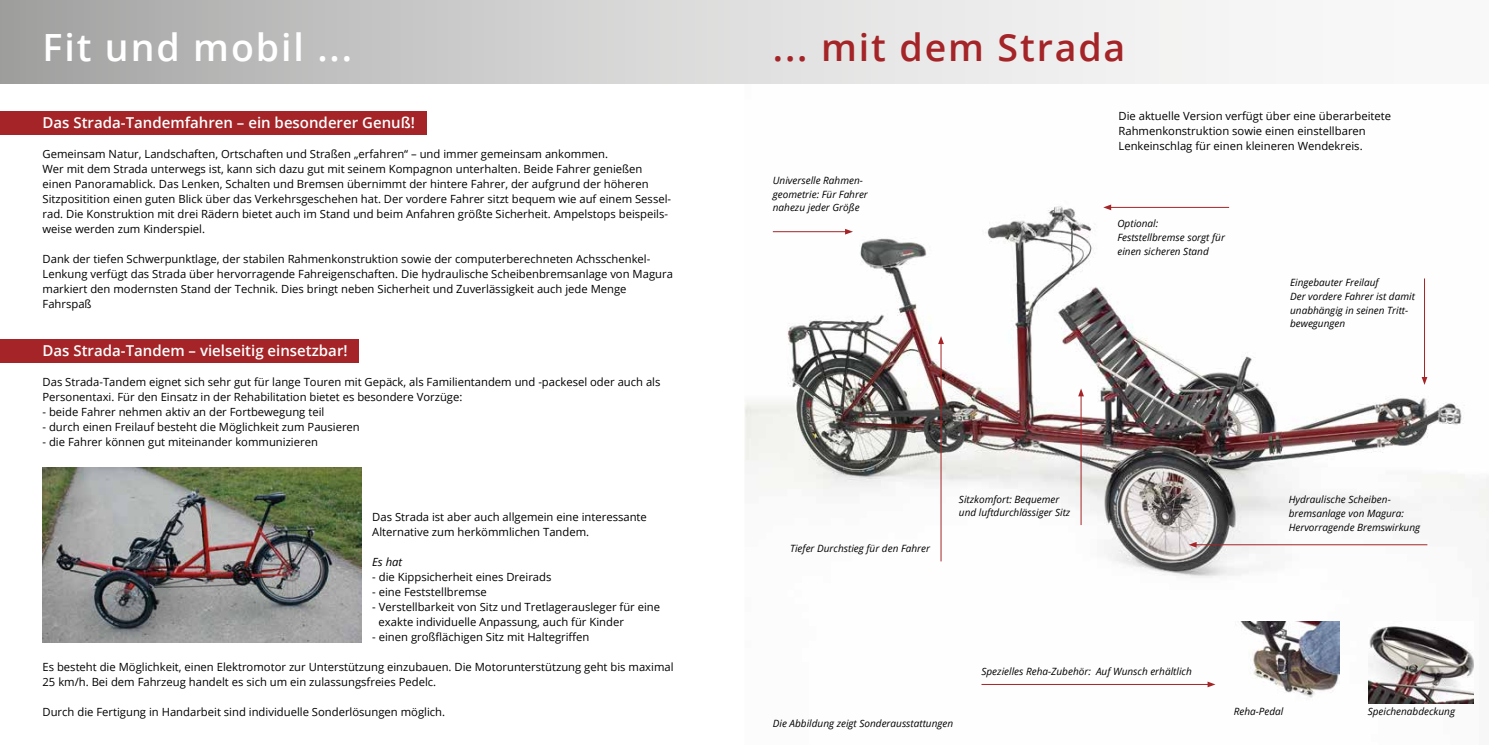
<style>
.page{position:relative;width:1489px;height:745px;background:#fff}
.page>*{position:absolute;margin:0;border:0;box-sizing:border-box;transform-origin:0 0}
.t1{font:600 37.5px "Open Sans";letter-spacing:.05em;color:#a42427}
.t2{font:600 37.5px "Open Sans";letter-spacing:.05em;color:#fff}
.t3{font:600 15px "Open Sans";color:#fff}
.t4{font:11.25px/15px "Open Sans";color:#000}
.t5{font:italic 11.25px "Open Sans";color:#000}
.t6{font:italic 10px/13.8px "Open Sans";color:#000}
</style>
<div class="page">
<img style="left:744px;top:83px;width:744px;height:621px">
<div style="left:0;top:0;width:1488px;height:83px;background:linear-gradient(to right,#ababab,#fff)"></div>
<div style="left:0;top:112px;width:426px;height:23px;background:#a42427"></div>
<div style="left:0;top:339px;width:359px;height:23px;background:#a42427"></div>
<hr style="left:1109px;top:207px;width:119px;height:1px;background:#a42427">
<svg style="left:1103px;top:204px;width:8px;height:6px"></svg>
<hr style="left:1194px;top:544px;width:233px;height:1px;background:#a42427">
<svg style="left:1188px;top:541px;width:8px;height:6px"></svg>
<hr style="left:981px;top:683px;width:228px;height:1px;background:#a42427">
<svg style="left:1207px;top:681px;width:8px;height:6px"></svg>
<hr style="left:1423px;top:278px;width:1px;height:101px;background:#a42427">
<svg style="left:1421px;top:377px;width:6px;height:7px"></svg>
<hr style="left:940px;top:342px;width:1px;height:219px;background:#a42427">
<svg style="left:938px;top:336px;width:5px;height:8px"></svg>
<hr style="left:1080px;top:394px;width:1px;height:130px;background:#a42427">
<svg style="left:1078px;top:388px;width:5px;height:8px"></svg>
<hr style="left:772px;top:231px;width:75px;height:1px;background:#a42427">
<svg style="left:845px;top:229px;width:8px;height:5px"></svg>
<img style="left:1233px;top:621px;width:106px;height:81px">
<img style="left:1367px;top:621px;width:106px;height:81px">
<img style="left:43px;top:467px;width:318px;height:175px">
<h1 class="t2" style="left:43px;top:21px;width:311px">Fit und mobil ...</h1>
<h2 class="t3" style="left:43px;top:112px;width:374px">Das Strada-Tandemfahren – ein besonderer Genuß!</h2>
<p class="t4" style="left:43px;top:146px;width:630px">Gemeinsam Natur, Landschaften, Ortschaften und Straßen „erfahren“ – und immer gemeinsam ankommen.<br>Wer mit dem Strada unterwegs ist, kann sich dazu gut mit seinem Kompagnon unterhalten. Beide Fahrer genießen einen Panoramablick. Das Lenken, Schalten und Bremsen übernimmt der hintere Fahrer, der aufgrund der höheren Sitzpositition einen guten Blick über das Verkehrsgeschehen hat. Der vordere Fahrer sitzt bequem wie auf einem Sessel&shy;rad. Die Konstruktion mit drei Rädern bietet auch im Stand und beim Anfahren größte Sicherheit. Ampelstops beispeils&shy;weise werden zum Kinderspiel.</p>
<p class="t4" style="left:43px;top:251px;width:632px">Dank der tiefen Schwerpunktlage, der stabilen Rahmenkonstruktion sowie der computerberechneten Achsschenkel-Lenkung verfügt das Strada über hervorragende Fahreigenschaften. Die hydraulische Scheibenbremsanlage von Magura markiert den modernsten Stand der Technik. Dies bringt neben Sicherheit und Zuverlässigkeit auch jede Menge Fahrspaß</p>
<h2 class="t3" style="left:43px;top:340px;width:306px">Das Strada-Tandem – vielseitig einsetzbar!</h2>
<p class="t4" style="left:43px;top:374px;width:619px">Das Strada-Tandem eignet sich sehr gut für lange Touren mit Gepäck, als Familientandem und -packesel oder auch als<br>Personentaxi. Für den Einsatz in der Rehabilitation bietet es besondere Vorzüge:</p>
<p class="t4" style="left:43px;top:404px;width:283px">- beide Fahrer nehmen aktiv an der Fortbewegung teil</p>
<p class="t4" style="left:43px;top:419px;width:319px">- durch einen Freilauf besteht die Möglichkeit zum Pausieren</p>
<p class="t4" style="left:43px;top:434px;width:277px">- die Fahrer können gut miteinander kommunizieren</p>
<p class="t4" style="left:372px;top:509px;width:276px">Das Strada ist aber auch allgemein eine interessante<br>Alternative zum herkömmlichen Tandem.</p>
<p class="t5" style="left:372px;top:554px;width:31px">Es hat</p>
<p class="t4" style="left:372px;top:569px;width:181px">- die Kippsicherheit eines Dreirads</p>
<p class="t4" style="left:372px;top:584px;width:116px">- eine Feststellbremse</p>
<p class="t4" style="left:378px;top:599px;width:283px;text-indent:-6px">- Verstellbarkeit von Sitz und Tretlagerausleger für eine exakte individuelle Anpassung, auch für Kinder</p>
<p class="t4" style="left:372px;top:629px;width:219px">- einen großflächigen Sitz mit Haltegriffen</p>
<p class="t4" style="left:43px;top:659px;width:632px">Es besteht die Möglichkeit, einen Elektromotor zur Unterstützung einzubauen. Die Motorunterstützung geht bis maximal<br>25 km/h. Bei dem Fahrzeug handelt es sich um ein zulassungsfreies Pedelc.</p>
<p class="t4" style="left:43px;top:704px;width:404px">Durch die Fertigung in Handarbeit sind individuelle Sonderlösungen möglich.</p>
<h1 class="t1" style="left:772px;top:21px;width:354px">... mit dem Strada</h1>
<p class="t6" style="left:772px;top:173px;width:97px">Universelle Rahmen&shy;geometrie: Für Fahrer nahezu jeder Größe</p>
<p class="t4" style="left:1118px;top:108px;width:274px">Die aktuelle Version verfügt über eine überarbeitete<br>Rahmenkonstruktion sowie einen einstellbaren<br>Lenkeinschlag für einen kleineren Wendekreis.</p>
<p class="t6" style="left:1117px;top:216px;width:109px">Optional:<br>Feststellbremse sorgt für einen sicheren Stand</p>
<p class="t6" style="left:1289px;top:275px;width:126px">Eingebauter Freilauf<br>Der vordere Fahrer ist damit unabhängig in seinen Tritt&shy;bewegungen</p>
<p class="t6" style="left:790px;top:540px;width:141px">Tiefer Durchstieg für den Fahrer</p>
<p class="t6" style="left:958px;top:491px;width:113px">Sitzkomfort: Bequemer und luftdurchlässiger Sitz</p>
<p class="t6" style="left:981px;top:663px;width:212px">Spezielles Reha-Zubehör: Auf Wunsch erhältlich</p>
<p class="t6" style="left:1288px;top:492px;width:133px">Hydraulische Scheiben&shy;bremsanlage von Magura:<br>Hervorragende Bremswirkung</p>
<p class="t6" style="left:772px;top:715px;width:182px">Die Abbildung zeigt Sonderausstattungen</p>
<p class="t6" style="left:1233px;top:704px;width:51px">Reha-Pedal</p>
<p class="t6" style="left:1367px;top:704px;width:89px">Speichenabdeckung</p>
</div>
